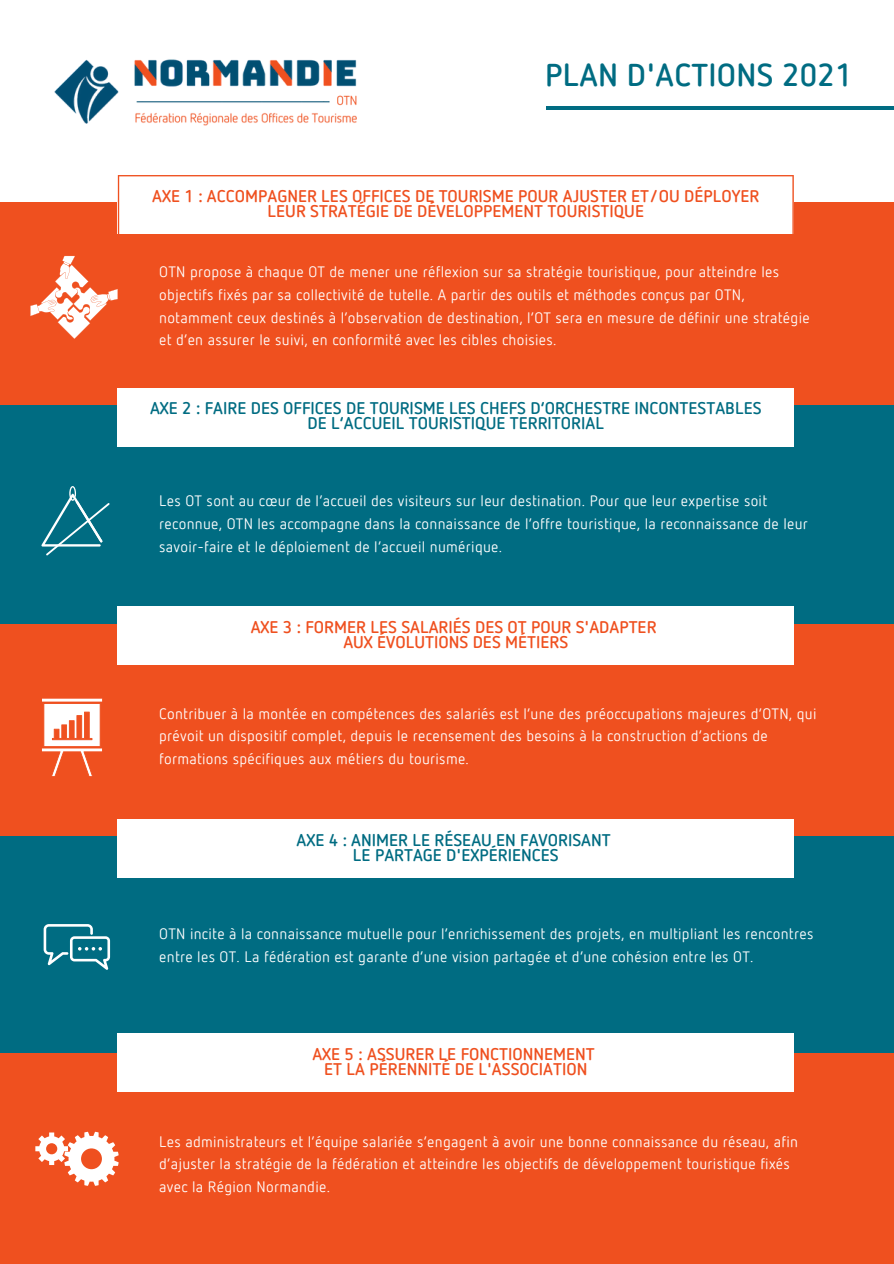
<style>
.page{position:relative;width:894px;height:1264px;background:#fff}
.page>*{position:absolute;margin:0;border:0;box-sizing:border-box;transform-origin:0 0}
.t1{font:700 31.5px "Netto Offc Pro";letter-spacing:.01em;color:#006c82}
.t2{font:700 16.8px/15.1px "Netto Offc Pro";color:#ef501f;text-align:center}
.t3{font:700 16.8px/15.1px "Netto Offc Pro";color:#006c82;text-align:center}
.t4{font:15px/22.8px "Netto Offc Pro";letter-spacing:.02em;color:#fff}
</style>
<div class="page">
<div style="left:0;top:0;width:893px;height:1263px;background:#006c82"></div>
<div style="left:0;top:192px;width:893px;height:212px;background:#ef501f"></div>
<div style="left:118px;top:388px;width:675px;height:58px;background:#fff"></div>
<div style="left:0;top:624px;width:893px;height:212px;background:#ef501f"></div>
<div style="left:118px;top:606px;width:675px;height:59px;background:#fff"></div>
<div style="left:118px;top:819px;width:675px;height:59px;background:#fff"></div>
<div style="left:0;top:0;width:893px;height:202px;background:#fff"></div>
<div style="left:0;top:1053px;width:893px;height:210px;background:#ef501f"></div>
<div style="left:118px;top:1033px;width:675px;height:59px;background:#fff"></div>
<img style="left:54px;top:59px;width:303px;height:197px">
<svg style="left:118px;top:175px;width:675px;height:71px;fill:#fff"></svg>
<hr style="left:546px;top:106px;width:347px;height:4px;background:#006c82">
<svg style="left:30px;top:256px;width:88px;height:83px"></svg>
<svg style="left:41px;top:486px;width:69px;height:69px"></svg>
<svg style="left:42px;top:698px;width:61px;height:79px"></svg>
<svg style="left:44px;top:924px;width:66px;height:45px"></svg>
<svg style="left:35px;top:1131px;width:84px;height:54px"></svg>
<h1 class="t1" style="left:545px;top:61px;width:309px">PLAN D'ACTIONS 2021</h1>
<p class="t2" style="left:152px;top:189px;width:608px">AXE 1 : ACCOMPAGNER LES OFFICES DE TOURISME POUR AJUSTER ET/OU DÉPLOYER<br>LEUR STRATÉGIE DE DÉVELOPPEMENT TOURISTIQUE</p>
<p class="t4" style="left:159px;top:261px;width:652px">OTN propose à chaque OT de mener une réflexion sur sa stratégie touristique, pour atteindre les objectifs fixés par sa collectivité de tutelle. A partir des outils et méthodes conçus par OTN, notamment ceux destinés à l’observation de destination, l’OT sera en mesure de définir une stratégie et d’en assurer le suivi, en conformité avec les cibles choisies.</p>
<p class="t3" style="left:150px;top:402px;width:613px">AXE 2 : FAIRE DES OFFICES DE TOURISME LES CHEFS D’ORCHESTRE INCONTESTABLES<br>DE L’ACCUEIL TOURISTIQUE TERRITORIAL</p>
<p class="t4" style="left:159px;top:490px;width:650px">Les OT sont au cœur de l’accueil des visiteurs sur leur destination. Pour que leur expertise soit reconnue, OTN les accompagne dans la connaissance de l’offre touristique, la reconnaissance de leur savoir-faire et le déploiement de l’accueil numérique.</p>
<p class="t2" style="left:251px;top:621px;width:407px">AXE 3 : FORMER LES SALARIÉS DES OT POUR S'ADAPTER<br>AUX ÉVOLUTIONS DES MÉTIERS</p>
<p class="t4" style="left:159px;top:703px;width:658px">Contribuer à la montée en compétences des salariés est l’une des préoccupations majeures d’OTN, qui prévoit un dispositif complet, depuis le recensement des besoins à la construction d’actions de formations spécifiques aux métiers du tourisme.</p>
<p class="t3" style="left:296px;top:833px;width:316px">AXE 4 : ANIMER LE RÉSEAU EN FAVORISANT<br>LE PARTAGE D'EXPÉRIENCES</p>
<p class="t4" style="left:159px;top:923px;width:655px">OTN incite à la connaissance mutuelle pour l’enrichissement des projets, en multipliant les rencontres entre les OT. La fédération est garante d’une vision partagée et d’une cohésion entre les OT.</p>
<p class="t2" style="left:312px;top:1047px;width:284px">AXE 5 : ASSURER LE FONCTIONNEMENT<br>ET LA PÉRENNITÉ DE L'ASSOCIATION</p>
<p class="t4" style="left:159px;top:1131px;width:640px">Les administrateurs et l’équipe salariée s’engagent à avoir une bonne connaissance du réseau, afin d’ajuster la stratégie de la fédération et atteindre les objectifs de développement touristique fixés avec la Région Normandie.</p>
</div>
